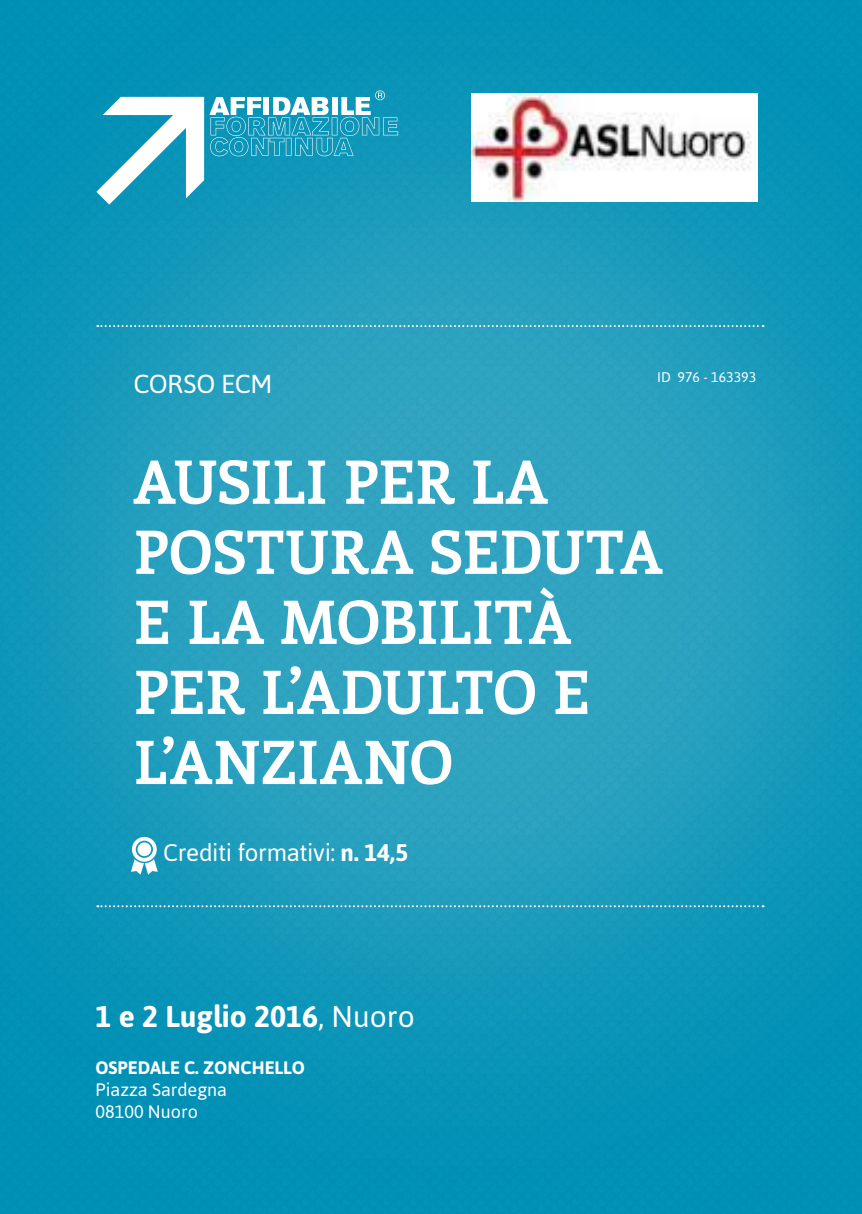
<style>
.page{position:relative;width:862px;height:1214px;background:#fff}
.page>*{position:absolute;margin:0;border:0;box-sizing:border-box;transform-origin:0 0}
.t1{font:700 60px/70px "Enriqueta";letter-spacing:-.01em;color:#fff}
.t2{font:700 30px "Asap";color:#fff}
.t3{font:26px "Asap";letter-spacing:-.015em;color:#fff}
.t4{font:24px "Asap";letter-spacing:-.015em;color:#fff}
.t5{font:18px/21.6px "Asap";color:#fff}
.t6{font:700 18px "Asap";color:#fff}
.t7{font:14px "Asap";color:#fff}
.s1{font-weight:700}
.s2{font-weight:400}
</style>
<div class="page">
<img style="left:0;top:0;width:862px;height:1213px">
<svg style="left:96px;top:90px;width:302px;height:115px"></svg>
<svg style="left:97px;top:325px;width:666px;height:2px"></svg>
<svg style="left:97px;top:905px;width:666px;height:2px"></svg>
<svg style="left:131px;top:836px;width:27px;height:38px"></svg>
<img style="left:472px;top:93px;width:285px;height:109px">
<p class="t3" style="left:133px;top:368px;width:140px">CoRSO ECM</p>
<p class="t7" style="left:657px;top:369px;width:101px">ID 976 - 163393</p>
<p class="t1" style="left:133px;top:444px;width:531px">AUSILI PER LA<br>POSTURA SEDUTA<br>E LA MOBILITÀ<br>PER L’ADULTO E<br>L’ANZIANO</p>
<p class="t4" style="left:163px;top:838px;width:246px">Crediti formativi: <span class="s1">N. 14,5</span></p>
<p class="t2" style="left:95px;top:998px;width:321px">1 E 2 LUGLIO 2016<span class="s2">, Nuoro</span></p>
<p class="t6" style="left:95px;top:1057px;width:211px">OSPEDALE C. ZONCHELLO</p>
<p class="t5" style="left:95px;top:1078px;width:133px">Piazza Sardegna<br>08100 Nuoro</p>
</div>
